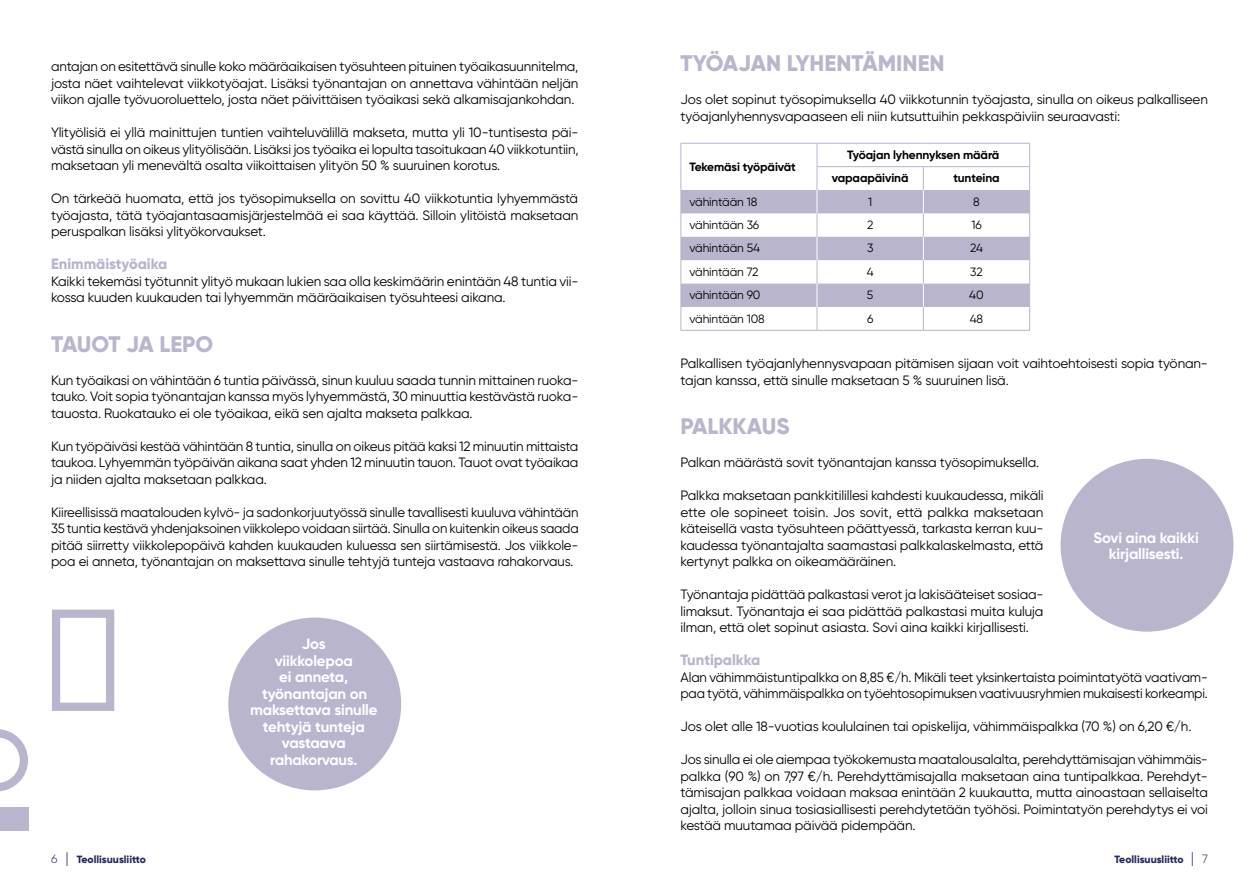
<style>
.page{position:relative;width:1259px;height:893px;background:#fff}
.page>*{position:absolute;margin:0;border:0;box-sizing:border-box;transform-origin:0 0}
.t1{font:800 22.5px "Gilroy";color:#b8b5cd}
.t2{font:700 15px/16.5px "Gilroy";letter-spacing:-.01em;color:#fff;text-align:center}
.t3{font:800 15px "Gilroy";color:#b8b5cd}
.t4{font:13.5px/16.5px "Gilroy";letter-spacing:-.01em;color:#000;text-align:justify}
.t5{font:12px "Gilroy";letter-spacing:-.01em;color:#000}
.t6{font:700 12px/23.4px "Gilroy";letter-spacing:-.01em;color:#000}
.t7{font:800 10.5px "Gilroy";letter-spacing:-.005em;color:#242b5b}
.s1{font-weight:300;font-size:12px}
.s2{font-weight:300;font-size:15px}
</style>
<div class="page">
<hr style="left:680px;top:143px;width:137px;height:1px;background:#b8b5cd">
<hr style="left:817px;top:143px;width:106px;height:1px;background:#b8b5cd">
<hr style="left:923px;top:143px;width:107px;height:1px;background:#b8b5cd">
<hr style="left:680px;top:330px;width:137px;height:1px;background:#b8b5cd">
<hr style="left:817px;top:330px;width:106px;height:1px;background:#b8b5cd">
<hr style="left:923px;top:330px;width:107px;height:1px;background:#b8b5cd">
<svg style="left:680px;top:144px;width:350px;height:186px"></svg>
<div style="left:228px;top:618px;width:173px;height:172px;background:#b8b5cd;border-radius:50%"></div>
<div style="left:1060px;top:459px;width:173px;height:173px;background:#b8b5cd;border-radius:50%"></div>
<div style="left:0;top:807px;width:28px;height:23px;background:#b8b5cd"></div>
<svg style="left:0;top:729px;width:28px;height:62px"></svg>
<svg style="left:52px;top:610px;width:62px;height:101px"></svg>
<p class="t4" style="left:51px;top:58px;width:529px">antajan on esitettävä sinulle koko määräaikaisen työsuhteen pituinen työaikasuunnitelma, josta näet vaihtelevat viikkotyöajat. Lisäksi työnantajan on annettava vähintään neljän viikon ajalle työvuoroluettelo, josta näet päivittäisen työaikasi sekä alkamisajankohdan.</p>
<p class="t4" style="left:51px;top:124px;width:529px">Ylityölisiä ei yllä mainittujen tuntien vaihteluvälillä makseta, mutta yli 10-tuntisesta päi&shy;västä sinulla on oikeus ylityölisään. Lisäksi jos työaika ei lopulta tasoitukaan 40 viikkotuntiin, maksetaan yli menevältä osalta viikoittaisen ylityön 50 % suuruinen korotus.</p>
<p class="t4" style="left:51px;top:190px;width:529px">On tärkeää huomata, että jos työsopimuksella on sovittu 40 viikkotuntia lyhyemmästä työajasta, tätä työajantasaamisjärjestelmää ei saa käyttää. Silloin ylitöistä maksetaan peruspalkan lisäksi ylityökorvaukset.</p>
<p class="t3" style="left:51px;top:255px;width:118px">Enimmäistyöaika</p>
<p class="t4" style="left:51px;top:273px;width:529px">Kaikki tekemäsi työtunnit ylityö mukaan lukien saa olla keskimäärin enintään 48 tuntia vii&shy;kossa kuuden kuukauden tai lyhyemmän määräaikaisen työsuhteesi aikana.</p>
<h1 class="t1" style="left:51px;top:330px;width:164px">TAUOT JA LEPO</h1>
<p class="t4" style="left:51px;top:372px;width:529px">Kun työaikasi on vähintään 6 tuntia päivässä, sinun kuuluu saada tunnin mittainen ruoka&shy;tauko. Voit sopia työnantajan kanssa myös lyhyemmästä, 30 minuuttia kestävästä ruoka&shy;tauosta. Ruokatauko ei ole työaikaa, eikä sen ajalta makseta palkkaa.</p>
<p class="t4" style="left:51px;top:438px;width:529px">Kun työpäiväsi kestää vähintään 8 tuntia, sinulla on oikeus pitää kaksi 12 minuutin mittaista taukoa. Lyhyemmän työpäivän aikana saat yhden 12 minuutin tauon. Tauot ovat työaikaa ja niiden ajalta maksetaan palkkaa.</p>
<p class="t4" style="left:51px;top:504px;width:529px">Kiireellisissä maatalouden kylvö- ja sadonkorjuutyössä sinulle tavallisesti kuuluva vähintään 35 tuntia kestävä yhdenjaksoinen viikkolepo voidaan siirtää. Sinulla on kuitenkin oikeus saada pitää siirretty viikkolepopäivä kahden kuukauden kuluessa sen siirtämisestä. Jos viikkole&shy;poa ei anneta, työnantajan on maksettava sinulle tehtyjä tunteja vastaava rahakorvaus.</p>
<p class="t2" style="left:250px;top:636px;width:129px">Jos<br>viikkolepoa<br>ei anneta, työnantajan on maksettava sinulle tehtyjä tunteja vastaava rahakorvaus.</p>
<h1 class="t1" style="left:680px;top:49px;width:266px">TYÖAJAN LYHENTÄMINEN</h1>
<p class="t4" style="left:680px;top:91px;width:529px">Jos olet sopinut työsopimuksella 40 viikkotunnin työajasta, sinulla on oikeus palkalliseen työajanlyhennysvapaaseen eli niin kutsuttuihin pekkaspäiviin seuraavasti:</p>
<p class="t6" style="left:689px;top:155px;width:108px">Tekemäsi työpäivät</p>
<p class="t6" style="left:832px;top:143px;width:169px;text-indent:15px">Työajan lyhennyksen määrä vapaapäivinä</p>
<p class="t6" style="left:953px;top:166px;width:48px">tunteina</p>
<p class="t5" style="left:689px;top:194px;width:69px">vähintään 18</p>
<p class="t5" style="left:868px;top:194px;width:6px">1</p>
<p class="t5" style="left:973px;top:194px;width:8px">8</p>
<p class="t5" style="left:689px;top:217px;width:71px">vähintään 36</p>
<p class="t5" style="left:867px;top:217px;width:8px">2</p>
<p class="t5" style="left:971px;top:217px;width:12px">16</p>
<p class="t5" style="left:689px;top:241px;width:72px">vähintään 54</p>
<p class="t5" style="left:867px;top:241px;width:8px">3</p>
<p class="t5" style="left:970px;top:241px;width:14px">24</p>
<p class="t5" style="left:689px;top:264px;width:71px">vähintään 72</p>
<p class="t5" style="left:866px;top:264px;width:8px">4</p>
<p class="t5" style="left:970px;top:264px;width:14px">32</p>
<p class="t5" style="left:689px;top:288px;width:73px">vähintään 90</p>
<p class="t5" style="left:867px;top:288px;width:8px">5</p>
<p class="t5" style="left:969px;top:288px;width:16px">40</p>
<p class="t5" style="left:689px;top:311px;width:77px">vähintään 108</p>
<p class="t5" style="left:867px;top:311px;width:8px">6</p>
<p class="t5" style="left:970px;top:311px;width:15px">48</p>
<p class="t4" style="left:680px;top:355px;width:529px">Palkallisen työajanlyhennysvapaan pitämisen sijaan voit vaihtoehtoisesti sopia työnan&shy;tajan kanssa, että sinulle maksetaan 5 % suuruinen lisä.</p>
<h1 class="t1" style="left:680px;top:412px;width:111px">PALKKAUS</h1>
<p class="t4" style="left:680px;top:454px;width:360px">Palkan määrästä sovit työnantajan kanssa työsopimuksella.</p>
<p class="t4" style="left:680px;top:487px;width:364px">Palkka maksetaan pankkitilillesi kahdesti kuukaudessa, mikäli ette ole sopineet toisin. Jos sovit, että palkka maksetaan käteisellä vasta työsuhteen päättyessä, tarkasta kerran kuu&shy;kaudessa työnantajalta saamastasi palkkalaskelmasta, että kertynyt palkka on oikeamääräinen.</p>
<p class="t4" style="left:680px;top:586px;width:364px">Työnantaja pidättää palkastasi verot ja lakisääteiset sosiaa&shy;limaksut. Työnantaja ei saa pidättää palkastasi muita kuluja ilman, että olet sopinut asiasta. Sovi aina kaikki kirjallisesti.</p>
<p class="t3" style="left:680px;top:651px;width:81px">Tuntipalkka</p>
<p class="t4" style="left:680px;top:669px;width:529px">Alan vähimmäistuntipalkka on 8,85 €/h. Mikäli teet yksinkertaista poimintatyötä vaativam&shy;paa työtä, vähimmäispalkka on työehtosopimuksen vaativuusryhmien mukaisesti korkeampi.</p>
<p class="t4" style="left:680px;top:718px;width:512px">Jos olet alle 18-vuotias koululainen tai opiskelija, vähimmäispalkka (70 %) on 6,20 €/h.</p>
<p class="t4" style="left:680px;top:751px;width:529px">Jos sinulla ei ole aiempaa työkokemusta maatalousalalta, perehdyttämisajan vähimmäis&shy;palkka (90 %) on 7,97 €/h. Perehdyttämisajalla maksetaan aina tuntipalkkaa. Perehdyt&shy;tämisajan palkkaa voidaan maksaa enintään 2 kuukautta, mutta ainoastaan sellaiselta ajalta, jolloin sinua tosiasiallisesti perehdytetään työhösi. Poimintatyön perehdytys ei voi kestää muutamaa päivää pidempään.</p>
<p class="t2" style="left:1093px;top:529px;width:107px">Sovi aina kaikki kirjallisesti.</p>
<p class="t7" style="left:51px;top:853px;width:96px"><span class="s1">6</span> <span class="s2">|</span> Teollisuusliitto</p>
<p class="t7" style="left:1114px;top:853px;width:95px">Teollisuusliitto <span class="s2">|</span> <span class="s1">7</span></p>
</div>
